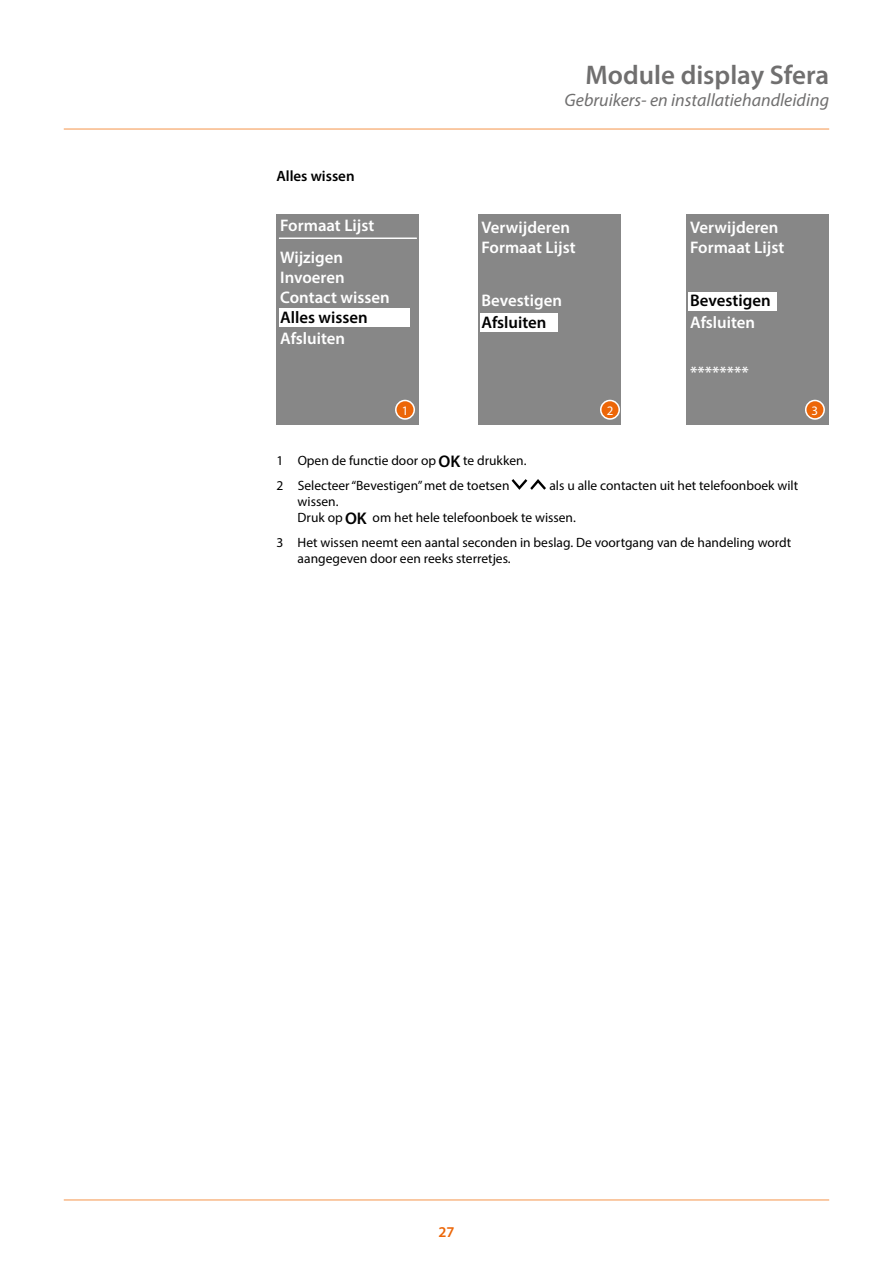
<style>
.page{position:relative;width:893px;height:1263px;background:#fff}
.page>*{position:absolute;margin:0;border:0;box-sizing:border-box;transform-origin:0 0}
.t1{font:600 27px "Myriad Pro";color:#706f6f}
.t2{font:italic 18px "Myriad Pro";color:#706f6f}
.t3{font:600 16.8px/20.1px "Myriad Pro";color:#fff}
.t4{font:600 16.8px "Myriad Pro";color:#000}
.t5{font:600 15px "Myriad Pro";color:#000}
.t6{font:600 15px "Myriad Pro";color:#ec6608}
.t7{font:13.5px/16.2px "Myriad Pro";color:#000}
.t8{font:13.05px "Myriad Pro";color:#fff}
.s1{font-weight:600;font-size:16.95px}
</style>
<div class="page">
<hr style="left:64px;top:128px;width:765px;height:2px;background:#f8b887">
<hr style="left:64px;top:1199px;width:765px;height:2px;background:#f8b887">
<div style="left:276px;top:214px;width:143px;height:211px;background:#878787"></div>
<hr style="left:279px;top:238px;width:138px;height:1px;background:#fff">
<div style="left:279px;top:309px;width:130px;height:18px;background:#fff"></div>
<svg style="left:395px;top:400px;width:20px;height:20px"></svg>
<div style="left:397px;top:401px;width:16px;height:17px;background:#ec6608;border-radius:50%"></div>
<div style="left:478px;top:214px;width:143px;height:211px;background:#878787"></div>
<div style="left:480px;top:314px;width:78px;height:18px;background:#fff"></div>
<svg style="left:600px;top:400px;width:20px;height:20px"></svg>
<div style="left:601px;top:401px;width:17px;height:17px;background:#ec6608;border-radius:50%"></div>
<div style="left:686px;top:214px;width:143px;height:211px;background:#878787"></div>
<div style="left:689px;top:293px;width:88px;height:18px;background:#fff"></div>
<svg style="left:805px;top:400px;width:20px;height:20px"></svg>
<div style="left:806px;top:401px;width:17px;height:17px;background:#ec6608;border-radius:50%"></div>
<svg style="left:512px;top:479px;width:34px;height:11px"></svg>
<p class="t5" style="left:276px;top:167px;width:80px">Alles wissen</p>
<p class="t3" style="left:280px;top:209px;width:96px;line-height:31.7px">Formaat Lijst<br>Wijzigen</p>
<p class="t3" style="left:280px;top:267px;width:111px">Invoeren<br>Contact wissen</p>
<p class="t4" style="left:280px;top:307px;width:89px">Alles wissen</p>
<p class="t3" style="left:280px;top:327px;width:66px">Afsluiten</p>
<p class="t8" style="left:402px;top:402px;width:8px">1</p>
<h1 class="t1" style="left:585px;top:58px;width:245px">Module display Sfera</h1>
<h2 class="t2" style="left:565px;top:88px;width:266px">Gebruikers- en installatiehandleiding</h2>
<p class="t3" style="left:481px;top:217px;width:96px">Verwijderen<br>Formaat Lijst</p>
<p class="t3" style="left:481px;top:289px;width:82px">Bevestigen</p>
<p class="t4" style="left:481px;top:312px;width:66px">Afsluiten</p>
<p class="t8" style="left:607px;top:402px;width:8px">2</p>
<p class="t3" style="left:690px;top:217px;width:96px">Verwijderen<br>Formaat Lijst</p>
<p class="t4" style="left:690px;top:289px;width:82px">Bevestigen</p>
<p class="t3" style="left:690px;top:312px;width:66px">Afsluiten</p>
<p class="t3" style="left:690px;top:362px;width:60px">********</p>
<p class="t8" style="left:812px;top:402px;width:8px">3</p>
<p class="t7" style="left:276px;top:448px;width:252px;line-height:24.8px">1 Open de functie door op <span class="s1">OK</span> te drukken.<br>2 Selecteer “Bevestigen” met de toetsen</p>
<p class="t7" style="left:549px;top:477px;width:250px">als u alle contacten uit het telefoonboek wilt</p>
<p class="t7" style="left:298px;top:493px;width:280px">wissen.<br>Druk op <span class="s1">OK</span> om het hele telefoonboek te wissen.</p>
<p class="t7" style="left:298px;top:534px;width:495px;text-indent:-21px">3 Het wissen neemt een aantal seconden in beslag. De voortgang van de handeling wordt aangegeven door een reeks sterretjes.</p>
<p class="t6" style="left:438px;top:1222px;width:18px">27</p>
</div>
